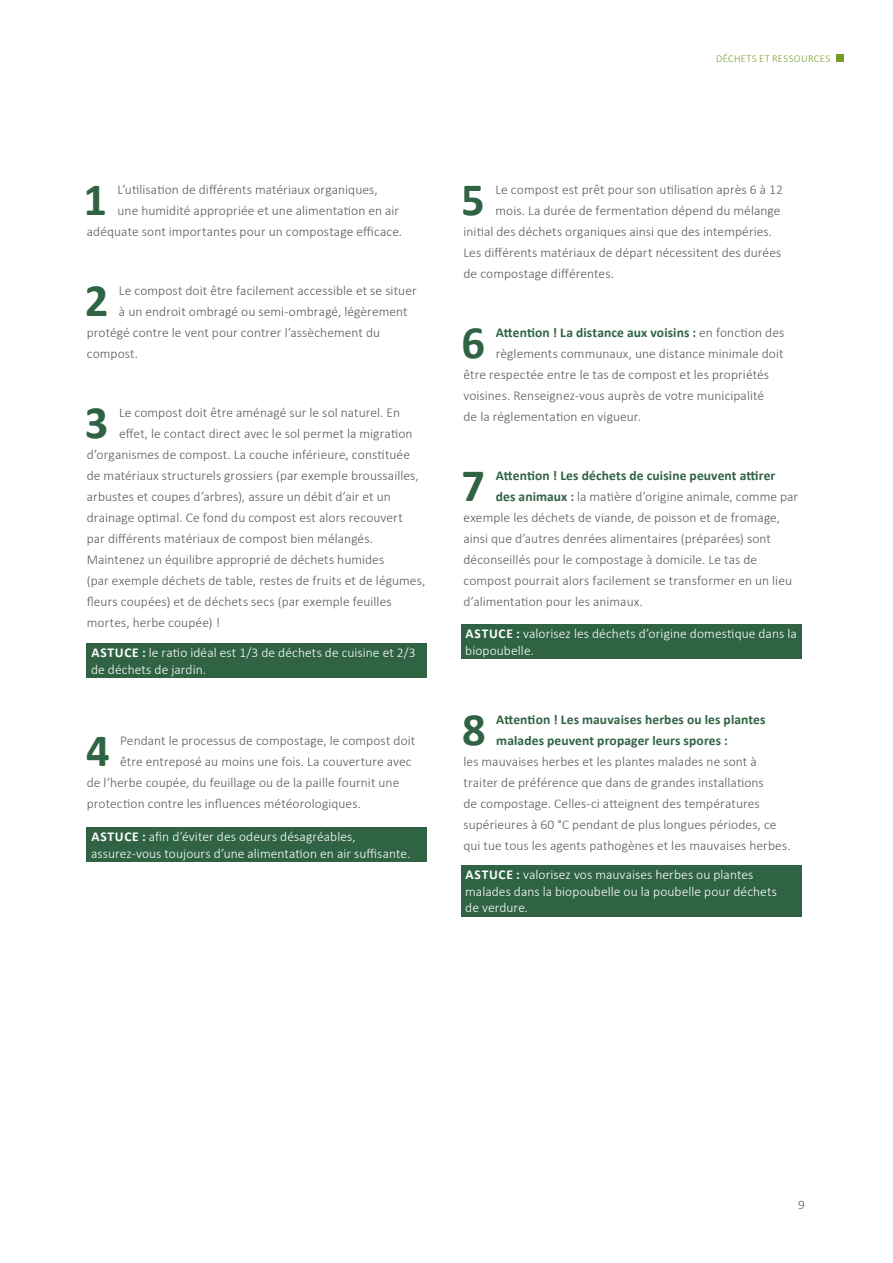
<style>
.page{position:relative;width:893px;height:1263px;background:#fff}
.page>*{position:absolute;margin:0;border:0;box-sizing:border-box;transform-origin:0 0}
.t1{font:700 46.65px "Calibri";color:#2f6344}
.t2{font:300 13.5px/21px "Calibri";letter-spacing:.005em;color:#5a5a59}
.t3{font:300 13.5px/16.2px "Calibri";letter-spacing:.005em;color:#fff}
.t4{font:700 13.5px/21px "Calibri";letter-spacing:.01em;color:#2f6344}
.t5{font:300 13.2px "Calibri";color:#5a5a59}
.t6{font:300 10.5px "Calibri";letter-spacing:.03em;color:#779b2b}
.s1{font-weight:700}
.s2{font-weight:300;color:#5a5a59}
.s3{font-weight:700;color:#2f6344}
</style>
<div class="page">
<div style="left:87px;top:643px;width:340px;height:35px;background:#2f6344"></div>
<div style="left:87px;top:827px;width:340px;height:35px;background:#2f6344"></div>
<div style="left:461px;top:624px;width:340px;height:35px;background:#2f6344"></div>
<div style="left:461px;top:865px;width:340px;height:51px;background:#2f6344"></div>
<div style="left:836px;top:55px;width:7px;height:7px;background:#779b2b"></div>
<p class="t6" style="left:716px;top:52px;width:115px">DÉCHETS ET RESSOURCES</p>
<h1 class="t1" style="left:83px;top:170px;width:25px">1</h1>
<p class="t2" style="left:118px;top:179px;width:262px">L’utilisation de différents matériaux organiques,</p>
<p class="t2" style="left:118px;top:200px;width:283px">une humidité appropriée et une alimentation en air</p>
<p class="t2" style="left:87px;top:221px;width:317px">adéquate sont importantes pour un compostage efficace.</p>
<h1 class="t1" style="left:85px;top:271px;width:25px">2</h1>
<p class="t2" style="left:119px;top:280px;width:299px">Le compost doit être facilement accessible et se situer</p>
<p class="t2" style="left:119px;top:301px;width:290px">à un endroit ombragé ou semi-ombragé, légèrement</p>
<p class="t2" style="left:87px;top:322px;width:295px">protégé contre le vent pour contrer l’assèchement du</p>
<p class="t2" style="left:87px;top:343px;width:53px">compost.</p>
<h1 class="t1" style="left:85px;top:393px;width:25px">3</h1>
<p class="t2" style="left:119px;top:402px;width:283px">Le compost doit être aménagé sur le sol naturel. En</p>
<p class="t2" style="left:119px;top:423px;width:295px">effet, le contact direct avec le sol permet la migration</p>
<p class="t2" style="left:87px;top:444px;width:325px">d’organismes de compost. La couche inférieure, constituée</p>
<p class="t2" style="left:87px;top:465px;width:333px">de matériaux structurels grossiers (par exemple broussailles,</p>
<p class="t2" style="left:87px;top:486px;width:305px">arbustes et coupes d’arbres), assure un débit d’air et un</p>
<p class="t2" style="left:87px;top:507px;width:318px">drainage optimal. Ce fond du compost est alors recouvert</p>
<p class="t2" style="left:87px;top:528px;width:288px">par différents matériaux de compost bien mélangés.</p>
<p class="t2" style="left:87px;top:549px;width:299px">Maintenez un équilibre approprié de déchets humides</p>
<p class="t2" style="left:87px;top:570px;width:340px">(par exemple déchets de table, restes de fruits et de légumes,</p>
<p class="t2" style="left:87px;top:591px;width:306px">fleurs coupées) et de déchets secs (par exemple feuilles</p>
<p class="t2" style="left:87px;top:612px;width:135px">mortes, herbe coupée) !</p>
<p class="t3" style="left:91px;top:645px;width:326px"><span class="s1">ASTUCE :</span> le ratio idéal est 1/3 de déchets de cuisine et 2/3 de déchets de jardin.</p>
<h1 class="t1" style="left:86px;top:721px;width:25px">4</h1>
<p class="t2" style="left:120px;top:730px;width:297px">Pendant le processus de compostage, le compost doit</p>
<p class="t2" style="left:120px;top:751px;width:293px">être entreposé au moins une fois. La couverture avec</p>
<p class="t2" style="left:87px;top:772px;width:314px">de l’herbe coupée, du feuillage ou de la paille fournit une</p>
<p class="t2" style="left:87px;top:793px;width:276px">protection contre les influences météorologiques.</p>
<p class="t3" style="left:91px;top:829px;width:321px"><span class="s1">ASTUCE :</span> afin d’éviter des odeurs désagréables, assurez-vous toujours d’une alimentation en air suffisante.</p>
<h1 class="t1" style="left:461px;top:170px;width:25px">5</h1>
<p class="t2" style="left:495px;top:179px;width:289px">Le compost est prêt pour son utilisation après 6 à 12</p>
<p class="t2" style="left:495px;top:200px;width:287px">mois. La durée de fermentation dépend du mélange</p>
<p class="t2" style="left:463px;top:221px;width:310px">initial des déchets organiques ainsi que des intempéries.</p>
<p class="t2" style="left:463px;top:242px;width:319px">Les différents matériaux de départ nécessitent des durées</p>
<p class="t2" style="left:463px;top:263px;width:152px">de compostage différentes.</p>
<h1 class="t1" style="left:462px;top:313px;width:25px">6</h1>
<p class="t4" style="left:496px;top:322px;width:290px">Attention ! La distance aux voisins : <span class="s2">en fonction des</span></p>
<p class="t2" style="left:496px;top:343px;width:289px">règlements communaux, une distance minimale doit</p>
<p class="t2" style="left:463px;top:364px;width:307px">être respectée entre le tas de compost et les propriétés</p>
<p class="t2" style="left:463px;top:385px;width:302px">voisines. Renseignez-vous auprès de votre municipalité</p>
<p class="t2" style="left:463px;top:406px;width:179px">de la réglementation en vigueur.</p>
<h1 class="t1" style="left:462px;top:456px;width:25px">7</h1>
<p class="t4" style="left:496px;top:465px;width:281px">Attention ! Les déchets de cuisine peuvent attirer</p>
<p class="t2" style="left:496px;top:486px;width:304px"><span class="s3">des animaux</span> <span class="s1">:</span> la matière d’origine animale, comme par</p>
<p class="t2" style="left:463px;top:507px;width:318px">exemple les déchets de viande, de poisson et de fromage,</p>
<p class="t2" style="left:463px;top:528px;width:309px">ainsi que d’autres denrées alimentaires (préparées) sont</p>
<p class="t2" style="left:463px;top:549px;width:295px">déconseillés pour le compostage à domicile. Le tas de</p>
<p class="t2" style="left:463px;top:570px;width:330px">compost pourrait alors facilement se transformer en un lieu</p>
<p class="t2" style="left:463px;top:591px;width:181px">d’alimentation pour les animaux.</p>
<p class="t3" style="left:465px;top:626px;width:333px"><span class="s1">ASTUCE :</span> valorisez les déchets d’origine domestique dans la biopoubelle.</p>
<h1 class="t1" style="left:462px;top:700px;width:25px">8</h1>
<p class="t4" style="left:496px;top:709px;width:271px">Attention ! Les mauvaises herbes ou les plantes malades peuvent propager leurs spores :</p>
<p class="t2" style="left:463px;top:751px;width:329px">les mauvaises herbes et les plantes malades ne sont à traiter de préférence que dans de grandes installations<br>de compostage. Celles-ci atteignent des températures supérieures à 60 °C pendant de plus longues périodes, ce qui tue tous les agents pathogènes et les mauvaises herbes.</p>
<p class="t3" style="left:465px;top:867px;width:313px"><span class="s1">ASTUCE :</span> valorisez vos mauvaises herbes ou plantes malades dans la biopoubelle ou la poubelle pour déchets de verdure.</p>
<p class="t5" style="left:798px;top:1196px;width:8px">9</p>
</div>
